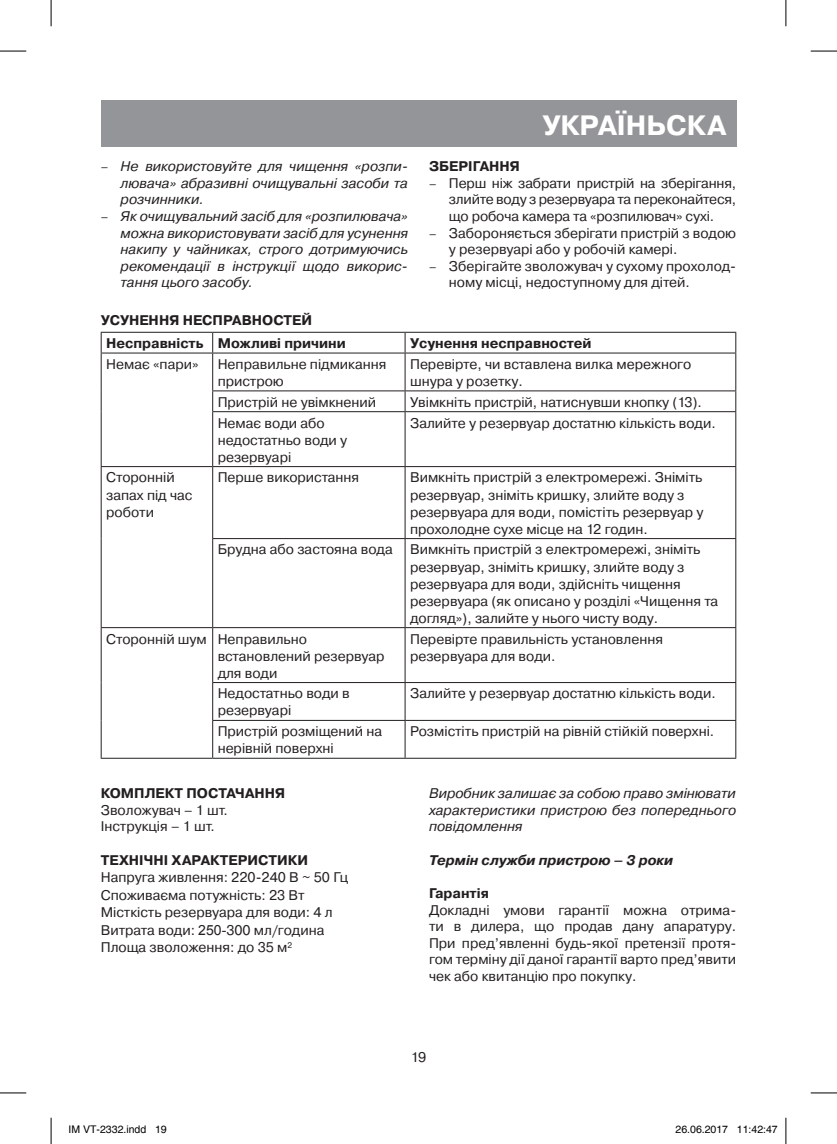
<style>
.page{position:relative;width:837px;height:1144px;background:#fff}
.page>*{position:absolute;margin:0;border:0;box-sizing:border-box;transform-origin:0 0}
.t1{font:700 28px "Pragmatica C";color:#fff}
.t2{font:14px/17.2px "Pragmatica C";color:#231f20}
.t3{font:italic 14px/16.6px "Pragmatica C";color:#231f20;text-align:justify}
.t4{font:700 14px/23.3px "Pragmatica C";color:#231f20}
.t5{font:italic 700 14px "Pragmatica C";color:#231f20}
.t6{font:10.5px "Helvetica";color:#000}
.s1{font-size:12.25px}
.s2{font-family:"Arial"}
</style>
<div class="page">
<div style="left:101px;top:101px;width:635px;height:46px;background:#939598"></div>
<hr style="left:101px;top:332px;width:112px;height:1px;background:#231f20">
<hr style="left:213px;top:332px;width:192px;height:1px;background:#231f20">
<hr style="left:405px;top:332px;width:331px;height:1px;background:#231f20">
<hr style="left:101px;top:353px;width:112px;height:1px;background:#231f20">
<hr style="left:213px;top:353px;width:192px;height:1px;background:#231f20">
<hr style="left:405px;top:353px;width:331px;height:1px;background:#231f20">
<hr style="left:212px;top:390px;width:193px;height:1px;background:#231f20">
<hr style="left:405px;top:390px;width:331px;height:1px;background:#231f20">
<hr style="left:212px;top:411px;width:193px;height:1px;background:#231f20">
<hr style="left:405px;top:411px;width:331px;height:1px;background:#231f20">
<hr style="left:101px;top:466px;width:112px;height:1px;background:#231f20">
<hr style="left:213px;top:466px;width:192px;height:1px;background:#231f20">
<hr style="left:405px;top:466px;width:331px;height:1px;background:#231f20">
<hr style="left:212px;top:538px;width:193px;height:1px;background:#231f20">
<hr style="left:405px;top:538px;width:331px;height:1px;background:#231f20">
<hr style="left:101px;top:627px;width:112px;height:1px;background:#231f20">
<hr style="left:213px;top:627px;width:192px;height:1px;background:#231f20">
<hr style="left:405px;top:627px;width:331px;height:1px;background:#231f20">
<hr style="left:212px;top:682px;width:193px;height:1px;background:#231f20">
<hr style="left:405px;top:682px;width:331px;height:1px;background:#231f20">
<hr style="left:212px;top:720px;width:193px;height:1px;background:#231f20">
<hr style="left:405px;top:720px;width:331px;height:1px;background:#231f20">
<hr style="left:101px;top:758px;width:112px;height:1px;background:#231f20">
<hr style="left:213px;top:758px;width:192px;height:1px;background:#231f20">
<hr style="left:405px;top:758px;width:331px;height:1px;background:#231f20">
<svg style="left:101px;top:333px;width:1px;height:20px"></svg>
<hr style="left:101px;top:353px;width:1px;height:38px;background:#231f20">
<svg style="left:101px;top:391px;width:1px;height:21px"></svg>
<hr style="left:101px;top:412px;width:1px;height:54px;background:#231f20">
<hr style="left:101px;top:467px;width:1px;height:72px;background:#231f20">
<hr style="left:101px;top:539px;width:1px;height:88px;background:#231f20">
<hr style="left:101px;top:628px;width:1px;height:54px;background:#231f20">
<hr style="left:101px;top:682px;width:1px;height:38px;background:#231f20">
<hr style="left:101px;top:720px;width:1px;height:38px;background:#231f20">
<svg style="left:212px;top:333px;width:1px;height:20px"></svg>
<svg style="left:404px;top:333px;width:1px;height:20px"></svg>
<svg style="left:735px;top:333px;width:1px;height:20px"></svg>
<hr style="left:212px;top:353px;width:1px;height:37px;background:#231f20">
<hr style="left:404px;top:353px;width:1px;height:37px;background:#231f20">
<hr style="left:735px;top:353px;width:1px;height:37px;background:#231f20">
<svg style="left:212px;top:391px;width:1px;height:20px"></svg>
<svg style="left:404px;top:391px;width:1px;height:20px"></svg>
<svg style="left:735px;top:391px;width:1px;height:20px"></svg>
<hr style="left:212px;top:412px;width:1px;height:54px;background:#231f20">
<hr style="left:404px;top:412px;width:1px;height:54px;background:#231f20">
<hr style="left:735px;top:412px;width:1px;height:54px;background:#231f20">
<hr style="left:212px;top:467px;width:1px;height:71px;background:#231f20">
<hr style="left:404px;top:467px;width:1px;height:71px;background:#231f20">
<hr style="left:735px;top:467px;width:1px;height:71px;background:#231f20">
<hr style="left:212px;top:539px;width:1px;height:88px;background:#231f20">
<hr style="left:404px;top:539px;width:1px;height:88px;background:#231f20">
<hr style="left:735px;top:539px;width:1px;height:88px;background:#231f20">
<hr style="left:212px;top:628px;width:1px;height:54px;background:#231f20">
<hr style="left:404px;top:628px;width:1px;height:54px;background:#231f20">
<hr style="left:735px;top:628px;width:1px;height:54px;background:#231f20">
<hr style="left:212px;top:683px;width:1px;height:37px;background:#231f20">
<hr style="left:404px;top:683px;width:1px;height:37px;background:#231f20">
<hr style="left:735px;top:683px;width:1px;height:37px;background:#231f20">
<hr style="left:212px;top:721px;width:1px;height:37px;background:#231f20">
<hr style="left:404px;top:721px;width:1px;height:37px;background:#231f20">
<hr style="left:735px;top:721px;width:1px;height:37px;background:#231f20">
<svg style="left:0;top:51px;width:26px;height:1px"></svg>
<svg style="left:810px;top:51px;width:26px;height:1px"></svg>
<svg style="left:0;top:1092px;width:26px;height:1px"></svg>
<svg style="left:810px;top:1092px;width:26px;height:1px"></svg>
<svg style="left:51px;top:0;width:1px;height:26px"></svg>
<svg style="left:51px;top:1118px;width:1px;height:26px"></svg>
<svg style="left:785px;top:0;width:1px;height:26px"></svg>
<svg style="left:785px;top:1118px;width:1px;height:26px"></svg>
<p class="t3" style="left:121px;top:158px;width:289px;text-indent:-20px"><span class="s1">–</span> Не використовуйте для чищення «розпи&shy;лювача» абразивні очищувальні засоби та розчинники.</p>
<p class="t3" style="left:121px;top:208px;width:289px;text-indent:-20px"><span class="s1">–</span> Як очищувальний засіб для «розпилювача» можна використовувати засіб для усунення накипу у чайниках, строго дотримуючись рекомендації в інструкції щодо викорис&shy;тання цього засобу.</p>
<h1 class="t1" style="left:542px;top:109px;width:186px">УКРАЇНЬСКа</h1>
<p class="t4" style="left:429px;top:155px;width:92px">ЗБЕРІГАННЯ</p>
<p class="t2" style="left:448px;top:175px;width:289px;line-height:16.6px;text-align:justify;text-indent:-20px"><span class="s1">–</span> Перш ніж забрати пристрій на зберігання, злийте воду з резервуара та переконайтеся, що робоча камера та «розпилювач» сухі.</p>
<p class="t2" style="left:448px;top:224px;width:289px;line-height:16.6px;text-indent:-20px"><span class="s1">–</span> Забороняється зберігати пристрій з водою у резервуарі або у робочій камері.</p>
<p class="t2" style="left:448px;top:258px;width:289px;line-height:16.6px;text-indent:-20px"><span class="s1">–</span> Зберігайте зволожувач у сухому прохолод&shy;ному місці, недоступному для дітей.</p>
<p class="t4" style="left:106px;top:308px;width:241px;text-indent:-5px">УСУНЕННЯ НЕСПРАВНОСТЕЙ<br>Несправність Можливі причини</p>
<p class="t4" style="left:410px;top:332px;width:183px">Усунення несправностей</p>
<p class="t2" style="left:106px;top:356px;width:94px">Немає «пари»</p>
<p class="t2" style="left:217px;top:356px;width:170px">Неправильне підмикання пристрою</p>
<p class="t2" style="left:410px;top:356px;width:282px">Перевірте, чи вставлена вилка мережного шнура у розетку.</p>
<p class="t2" style="left:217px;top:393px;width:160px">Пристрій не увімкнений</p>
<p class="t2" style="left:410px;top:393px;width:293px">Увімкніть пристрій, натиснувши кнопку (13).</p>
<p class="t2" style="left:217px;top:414px;width:131px">Немає води або недостатньо води у резервуарі</p>
<p class="t2" style="left:410px;top:414px;width:307px">Залийте у резервуар достатню кількість води.</p>
<p class="t2" style="left:106px;top:469px;width:88px">Сторонній запах під час роботи</p>
<p class="t2" style="left:217px;top:469px;width:143px">Перше використання</p>
<p class="t2" style="left:410px;top:469px;width:295px">Вимкніть пристрій з електромережі. Зніміть резервуар, зніміть кришку, злийте воду з резервуара для води, помістіть резервуар у прохолодне сухе місце на 12 годин.</p>
<p class="t2" style="left:410px;top:541px;width:309px;text-indent:-192px">Брудна або застояна вода Вимкніть пристрій з електромережі, зніміть резервуар, зніміть кришку, злийте воду з резервуара для води, здійсніть чищення резервуара (як описано у розділі «Чищення та догляд»), залийте у нього чисту воду.</p>
<p class="t2" style="left:217px;top:630px;width:168px;text-indent:-111px">Сторонній шум Неправильно встановлений резервуар для води</p>
<p class="t2" style="left:410px;top:630px;width:254px">Перевірте правильність установлення резервуара для води.</p>
<p class="t2" style="left:217px;top:685px;width:133px">Недостатньо води в резервуарі</p>
<p class="t2" style="left:410px;top:685px;width:307px">Залийте у резервуар достатню кількість води.</p>
<p class="t2" style="left:217px;top:723px;width:166px">Пристрій розміщений на нерівній поверхні</p>
<p class="t2" style="left:410px;top:723px;width:306px">Розмістіть пристрій на рівній стійкій поверхні.</p>
<p class="t4" style="left:101px;top:782px;width:186px">КОМПЛЕКТ ПОСТАЧАННЯ</p>
<p class="t2" style="left:101px;top:802px;width:129px;line-height:16.6px">Зволожувач – 1 шт.<br>Інструкція – 1 шт.</p>
<p class="t4" style="left:101px;top:848px;width:209px">ТЕХНІЧНІ ХАРАКТЕРИСТИКИ</p>
<p class="t2" style="left:101px;top:869px;width:249px">Напруга живлення: 220-240 В ~ 50 Гц<br>Споживаєма потужність: 23 Вт<br>Місткість резервуара для води: 4 л<br>Витрата води: <span class="s2">250-</span>300 мл/година<br>Площа зволоження: до 35 м<sup>2</sup></p>
<p class="t3" style="left:429px;top:785px;width:308px">Виробник залишає за собою право змінювати характеристики пристрою без попереднього повідомлення</p>
<p class="t5" style="left:429px;top:852px;width:245px">Термін служби пристрою – 3 роки</p>
<p class="t4" style="left:429px;top:881px;width:61px">Гарантія</p>
<p class="t2" style="left:429px;top:901px;width:309px;line-height:16.6px;text-align:justify">Докладні умови гарантії можна отрима&shy;ти в дилера, що продав дану апаратуру.<br>При пред’явленні будь-якої претензії протя&shy;гом терміну дії даної гарантії варто пред’явити чек або квитанцію про покупку.</p>
<p class="t2" style="left:410px;top:1049px;width:17px">19</p>
<p class="t6" style="left:69px;top:1123px;width:100px">IM VT-2332.indd 19</p>
<p class="t6" style="left:675px;top:1123px;width:104px">26.06.2017 11:42:47</p>
</div>
